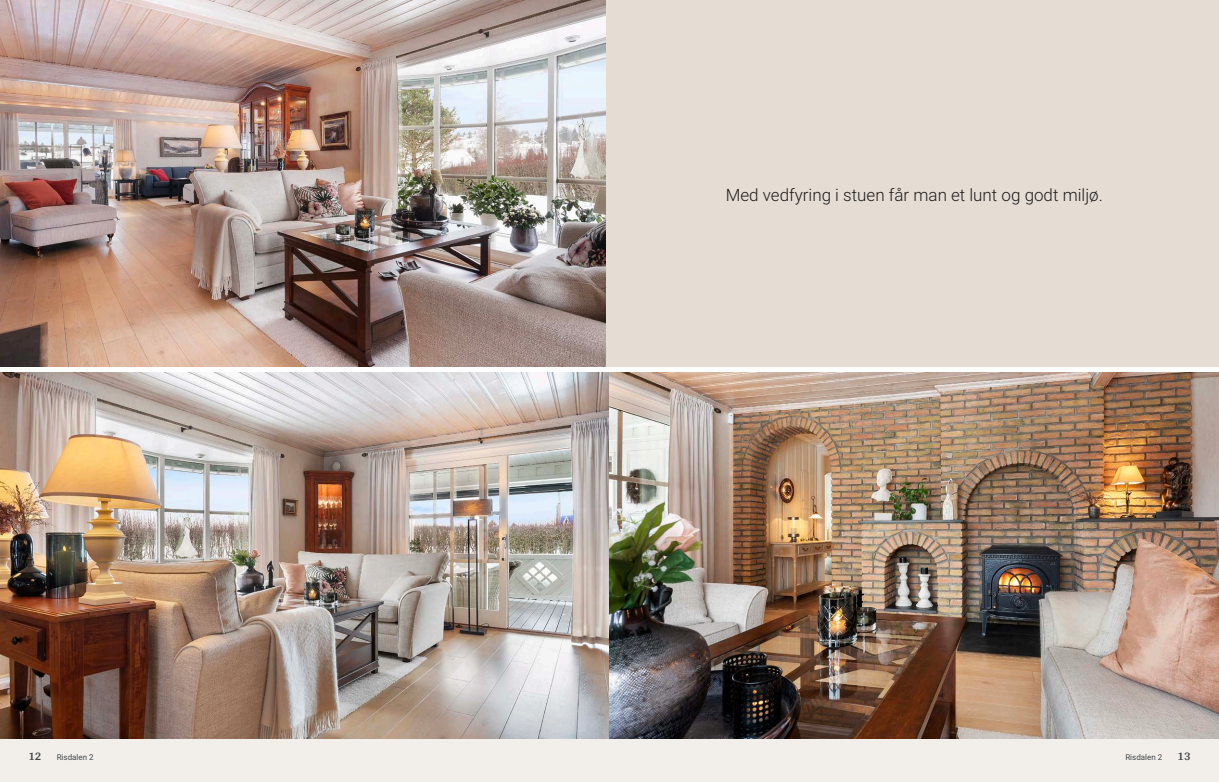
<style>
.page{position:relative;width:1219px;height:782px;background:#fff}
.page>*{position:absolute;margin:0;border:0;box-sizing:border-box;transform-origin:0 0}
.t1{font:300 17px "Roboto Vitec";color:#1d1d1b}
.t2{font:700 12px "Arya";color:#414749}
.t3{font:8px "Roboto Vitec";color:#414749}
</style>
<div class="page">
<img style="left:0;top:0;width:607px;height:367px">
<img style="left:0;top:372px;width:1219px;height:367px">
<div style="left:0;top:739px;width:609px;height:42px;background:#f2eeea"></div>
<div style="left:609px;top:739px;width:610px;height:42px;background:#f2eeea"></div>
<div style="left:607px;top:0;width:612px;height:367px;background:#e5dcd4"></div>
<p class="t1" style="left:726px;top:183px;width:378px">Med vedfyring i stuen får man et lunt og godt miljø.</p>
<p class="t2" style="left:28px;top:749px;width:15px">12</p>
<p class="t3" style="left:57px;top:751px;width:38px">Risdalen 2</p>
<p class="t3" style="left:1125px;top:751px;width:38px">Risdalen 2</p>
<p class="t2" style="left:1177px;top:749px;width:15px">13</p>
</div>
